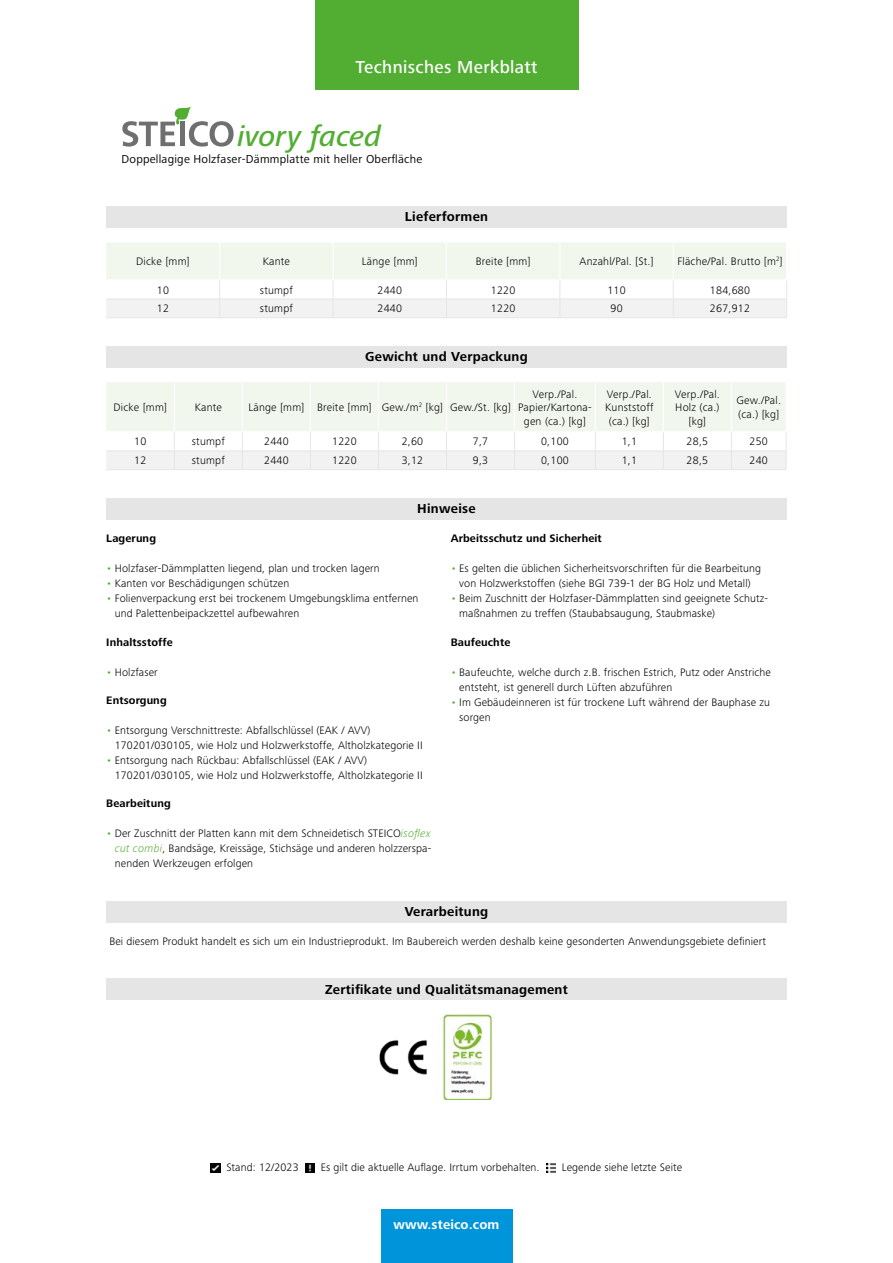
<style>
.page{position:relative;width:893px;height:1263px;background:#fff}
.page>*{position:absolute;margin:0;border:0;box-sizing:border-box;transform-origin:0 0}
.t1{font:italic 500 29.7px "Frutiger Next LTW1 G";letter-spacing:-.005em;color:#52ae32}
.t2{font:500 18px "Frutiger Next LTW1 G";letter-spacing:.02em;color:#fff}
.t3{font:700 13.5px "Frutiger Next LTW1 G";letter-spacing:.02em;color:#000}
.t4{font:700 13.5px "Frutiger Next LTW1 G";letter-spacing:.01em;color:#fff}
.t5{font:12px "Frutiger Next LTW1 G";letter-spacing:.02em;color:#000}
.t6{font:300 11.25px/15px "Frutiger Next LTW1 G";letter-spacing:.01em;color:#000}
.t7{font:700 11.25px "Frutiger Next LTW1 G";letter-spacing:.01em;color:#000}
.s1{color:#52ae32}
.s2{font-style:italic;color:#52ae32}
</style>
<div class="page">
<svg style="left:122px;top:106px;width:112px;height:41px"></svg>
<div style="left:106px;top:206px;width:681px;height:21px;background:#e5e5e5"></div>
<svg style="left:106px;top:242px;width:681px;height:75px"></svg>
<hr style="left:106px;top:317px;width:114px;height:1px;background:#e5e5e5">
<hr style="left:220px;top:317px;width:113px;height:1px;background:#e5e5e5">
<hr style="left:333px;top:317px;width:113px;height:1px;background:#e5e5e5">
<hr style="left:446px;top:317px;width:114px;height:1px;background:#e5e5e5">
<hr style="left:560px;top:317px;width:113px;height:1px;background:#e5e5e5">
<hr style="left:673px;top:317px;width:114px;height:1px;background:#e5e5e5">
<div style="left:106px;top:346px;width:681px;height:21px;background:#e5e5e5"></div>
<svg style="left:106px;top:382px;width:681px;height:88px"></svg>
<hr style="left:106px;top:469px;width:68px;height:1px;background:#e5e5e5">
<hr style="left:174px;top:469px;width:68px;height:1px;background:#e5e5e5">
<hr style="left:242px;top:469px;width:68px;height:1px;background:#e5e5e5">
<hr style="left:310px;top:469px;width:68px;height:1px;background:#e5e5e5">
<hr style="left:378px;top:469px;width:68px;height:1px;background:#e5e5e5">
<hr style="left:446px;top:469px;width:69px;height:1px;background:#e5e5e5">
<hr style="left:515px;top:469px;width:80px;height:1px;background:#e5e5e5">
<hr style="left:595px;top:469px;width:68px;height:1px;background:#e5e5e5">
<hr style="left:663px;top:469px;width:68px;height:1px;background:#e5e5e5">
<hr style="left:731px;top:469px;width:55px;height:1px;background:#e5e5e5">
<div style="left:106px;top:498px;width:681px;height:21px;background:#e5e5e5"></div>
<div style="left:106px;top:901px;width:681px;height:21px;background:#e5e5e5"></div>
<div style="left:106px;top:979px;width:681px;height:21px;background:#e5e5e5"></div>
<img style="left:379px;top:1015px;width:114px;height:85px">
<div style="left:315px;top:0;width:263px;height:89px;background:#52ae32"></div>
<div style="left:381px;top:1210px;width:131px;height:53px;background:#0095db"></div>
<svg style="left:211px;top:1163px;width:9px;height:9px"></svg>
<svg style="left:305px;top:1163px;width:9px;height:9px"></svg>
<svg style="left:546px;top:1163px;width:9px;height:9px"></svg>
<h2 class="t2" style="left:355px;top:56px;width:184px">Technisches Merkblatt</h2>
<h1 class="t1" style="left:238px;top:119px;width:145px">ivory faced</h1>
<p class="t5" style="left:122px;top:152px;width:302px">Doppellagige Holzfaser-Dämmplatte mit heller Oberfläche</p>
<p class="t3" style="left:405px;top:209px;width:85px">Lieferformen</p>
<p class="t6" style="left:136px;top:254px;width:55px">Dicke [mm]</p>
<p class="t6" style="left:263px;top:254px;width:29px">Kante</p>
<p class="t6" style="left:362px;top:254px;width:58px">Länge [mm]</p>
<p class="t6" style="left:476px;top:254px;width:56px">Breite [mm]</p>
<p class="t6" style="left:580px;top:254px;width:76px">Anzahl/Pal. [St.]</p>
<p class="t6" style="left:677px;top:254px;width:107px">Fläche/Pal. Brutto [m<sup>2</sup>]</p>
<p class="t6" style="left:157px;top:282px;width:14px">10</p>
<p class="t6" style="left:260px;top:282px;width:34px">stumpf</p>
<p class="t6" style="left:378px;top:282px;width:26px">2440</p>
<p class="t6" style="left:491px;top:282px;width:26px">1220</p>
<p class="t6" style="left:607px;top:282px;width:20px">110</p>
<p class="t6" style="left:710px;top:282px;width:42px">184,680</p>
<p class="t6" style="left:157px;top:301px;width:14px">12</p>
<p class="t6" style="left:260px;top:301px;width:34px">stumpf</p>
<p class="t6" style="left:378px;top:301px;width:26px">2440</p>
<p class="t6" style="left:491px;top:301px;width:26px">1220</p>
<p class="t6" style="left:610px;top:301px;width:14px">90</p>
<p class="t6" style="left:710px;top:301px;width:42px">267,912</p>
<p class="t3" style="left:365px;top:349px;width:164px">Gewicht und Verpackung</p>
<p class="t6" style="left:114px;top:400px;width:55px">Dicke [mm]</p>
<p class="t6" style="left:195px;top:400px;width:29px">Kante</p>
<p class="t6" style="left:248px;top:400px;width:264px">Länge [mm] Breite [mm] Gew./m<sup>2</sup> [kg] Gew./St. [kg]</p>
<p class="t6" style="left:518px;top:387px;width:75px;line-height:13.5px;text-align:center">Verp./Pal.<br>Papier/Kartona&shy;gen (ca.) [kg]</p>
<p class="t6" style="left:605px;top:387px;width:50px;line-height:13.5px;text-align:center">Verp./Pal.<br>Kunststoff (ca.) [kg]</p>
<p class="t6" style="left:675px;top:387px;width:46px;line-height:13.5px;text-align:center">Verp./Pal.<br>Holz (ca.) [kg]</p>
<p class="t6" style="left:737px;top:394px;width:46px;line-height:13.5px">Gew./Pal. (ca.) [kg]</p>
<p class="t6" style="left:134px;top:434px;width:14px">10</p>
<p class="t6" style="left:192px;top:434px;width:34px">stumpf</p>
<p class="t6" style="left:264px;top:434px;width:26px">2440</p>
<p class="t6" style="left:332px;top:434px;width:26px">1220</p>
<p class="t6" style="left:402px;top:434px;width:23px">2,60</p>
<p class="t6" style="left:473px;top:434px;width:17px">7,7</p>
<p class="t6" style="left:541px;top:434px;width:29px">0,100</p>
<p class="t6" style="left:622px;top:434px;width:17px">1,1</p>
<p class="t6" style="left:687px;top:434px;width:23px">28,5</p>
<p class="t6" style="left:750px;top:434px;width:20px">250</p>
<p class="t6" style="left:134px;top:453px;width:14px">12</p>
<p class="t6" style="left:192px;top:453px;width:34px">stumpf</p>
<p class="t6" style="left:264px;top:453px;width:26px">2440</p>
<p class="t6" style="left:332px;top:453px;width:26px">1220</p>
<p class="t6" style="left:402px;top:453px;width:23px">3,12</p>
<p class="t6" style="left:473px;top:453px;width:17px">9,3</p>
<p class="t6" style="left:541px;top:453px;width:29px">0,100</p>
<p class="t6" style="left:622px;top:453px;width:17px">1,1</p>
<p class="t6" style="left:687px;top:453px;width:23px">28,5</p>
<p class="t6" style="left:750px;top:453px;width:20px">240</p>
<p class="t3" style="left:417px;top:500px;width:60px">Hinweise</p>
<p class="t7" style="left:106px;top:532px;width:51px">Lagerung</p>
<p class="t6" style="left:106px;top:561px;width:275px"><span class="s1">•</span> Holzfaser-Dämmplatten liegend, plan und trocken lagern</p>
<p class="t6" style="left:106px;top:576px;width:185px"><span class="s1">•</span> Kanten vor Beschädigungen schützen</p>
<p class="t6" style="left:115px;top:591px;width:305px;text-indent:-9px"><span class="s1">•</span> Folienverpackung erst bei trockenem Umgebungsklima entfernen und Palettenbeipackzettel aufbewahren</p>
<p class="t7" style="left:106px;top:635px;width:68px">Inhaltsstoffe</p>
<p class="t6" style="left:106px;top:664px;width:53px"><span class="s1">•</span> Holzfaser</p>
<p class="t7" style="left:106px;top:694px;width:62px">Entsorgung</p>
<p class="t6" style="left:115px;top:723px;width:309px;text-indent:-9px"><span class="s1">•</span> Entsorgung Verschnittreste: Abfallschlüssel (EAK / AVV)<br>170201/030105, wie Holz und Holzwerkstoffe, Altholzkategorie II</p>
<p class="t6" style="left:115px;top:753px;width:309px;text-indent:-9px"><span class="s1">•</span> Entsorgung nach Rückbau: Abfallschlüssel (EAK / AVV)<br>170201/030105, wie Holz und Holzwerkstoffe, Altholzkategorie II</p>
<p class="t7" style="left:106px;top:797px;width:66px">Bearbeitung</p>
<p class="t6" style="left:115px;top:826px;width:318px;text-align:justify;text-indent:-9px"><span class="s1">•</span> Der Zuschnitt der Platten kann mit dem Schneidetisch STEICO<span class="s2">isoflex cut combi</span>, Bandsäge, Kreissäge, Stichsäge und anderen holzzerspa&shy;nenden Werkzeugen erfolgen</p>
<p class="t7" style="left:451px;top:532px;width:153px">Arbeitsschutz und Sicherheit</p>
<p class="t6" style="left:451px;top:561px;width:312px;text-align:center"><span class="s1">•</span> Es gelten die üblichen Sicherheitsvorschriften für die Bearbeitung von Holzwerkstoffen (siehe BGI 739-1 der BG Holz und Metall)</p>
<p class="t6" style="left:459px;top:591px;width:310px;text-indent:-9px"><span class="s1">•</span> Beim Zuschnitt der Holzfaser-Dämmplatten sind geeignete Schutz&shy;maßnahmen zu treffen (Staubabsaugung, Staubmaske)</p>
<p class="t7" style="left:451px;top:635px;width:61px">Baufeuchte</p>
<p class="t6" style="left:459px;top:664px;width:313px;text-indent:-9px"><span class="s1">•</span> Baufeuchte, welche durch z.B. frischen Estrich, Putz oder Anstriche entsteht, ist generell durch Lüften abzuführen</p>
<p class="t6" style="left:459px;top:694px;width:312px;text-indent:-9px"><span class="s1">•</span> Im Gebäudeinneren ist für trockene Luft während der Bauphase zu sorgen</p>
<p class="t3" style="left:405px;top:903px;width:85px">Verarbeitung</p>
<p class="t6" style="left:109px;top:934px;width:658px">Bei diesem Produkt handelt es sich um ein Industrieprodukt. Im Baubereich werden deshalb keine gesonderten Anwendungsgebiete definiert</p>
<p class="t3" style="left:325px;top:981px;width:244px">Zertifikate und Qualitätsmanagement</p>
<p class="t6" style="left:226px;top:1160px;width:74px">Stand: 12/2023</p>
<p class="t6" style="left:321px;top:1160px;width:220px">Es gilt die aktuelle Auflage. Irrtum vorbehalten.</p>
<p class="t6" style="left:562px;top:1160px;width:122px">Legende siehe letzte Seite</p>
<p class="t4" style="left:394px;top:1217px;width:107px">www.steico.com</p>
</div>
